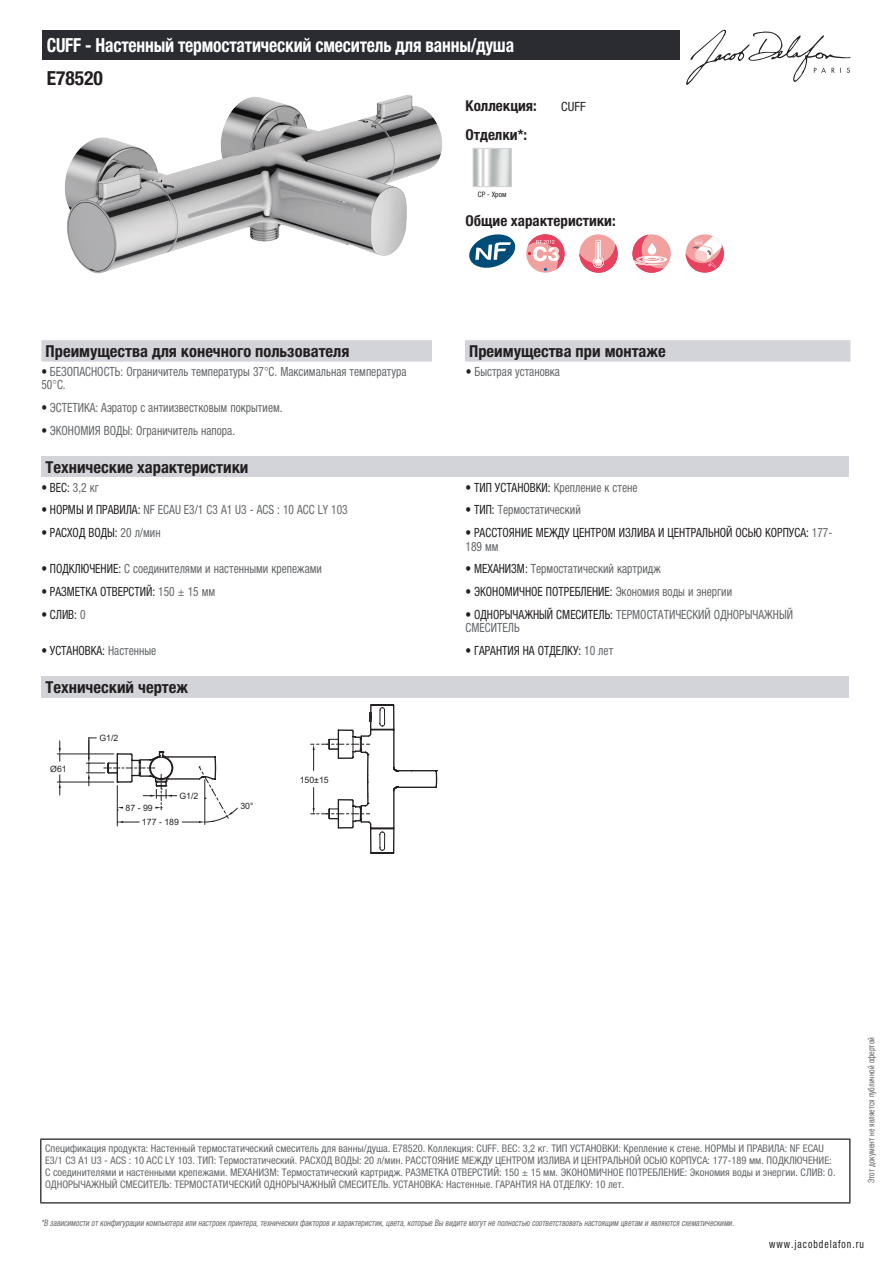
<style>
.page{position:relative;width:893px;height:1263px;background:#fff}
.page>*{position:absolute;margin:0;border:0;box-sizing:border-box;transform-origin:0 0}
.t1{font:700 condensed 19.5px "Helvetica Neue LTCYR";letter-spacing:-.01em;color:#fff;scale:.9 1}
.t2{font:700 condensed 19.5px "Helvetica Neue LTCYR";color:#231f20}
.t3{font:700 condensed 16.5px "Helvetica Neue LTCYR";color:#231f20}
.t4{font:700 condensed 15px "Helvetica Neue LTCYR";color:#231f20}
.t5{font:condensed 12.75px/13.5px "Helvetica Neue LTCYR";color:#626568;scale:.9 1}
.t6{font:condensed 12.75px/13.5px "Helvetica Neue LTCYR";color:#231f20;scale:.9 1}
.t7{font:condensed 12.75px "Helvetica Neue LTCYR";color:#231f20}
.t8{font:condensed 11.25px "Helvetica Neue LTCYR";letter-spacing:.1em;color:#231f20;scale:.87 1}
.t9{font:condensed 10.5px/12px "Helvetica Neue LTCYR";color:#626568}
.t10{font:italic condensed 9px "Helvetica Neue LTCYR";color:#626568;scale:.87 1}
.t11{font:condensed 9px "Helvetica Neue LTCYR";color:#626568;scale:.87 1}
.t12{font:8.7px "Arial";color:#231f20}
.t13{font:condensed 7.5px "Helvetica Neue LTCYR";color:#231f20}
.s1{color:#231f20}
.s2{color:#626568}
</style>
<div class="page">
<svg style="left:686px;top:30px;width:164px;height:55px"></svg>
<img style="left:65px;top:95px;width:377px;height:178px">
<img style="left:475px;top:150px;width:35px;height:35px">
<div style="left:473px;top:148px;width:39px;height:39px;border:1px solid #d3d4da"></div>
<svg style="left:469px;top:234px;width:46px;height:34px"></svg>
<svg style="left:526px;top:234px;width:38px;height:39px"></svg>
<svg style="left:528px;top:234px;width:36px;height:37px"></svg>
<svg style="left:579px;top:234px;width:39px;height:39px"></svg>
<svg style="left:579px;top:240px;width:39px;height:33px"></svg>
<div style="left:632px;top:234px;width:39px;height:39px;background:#f2a1a1;border-radius:50%"></div>
<svg style="left:632px;top:235px;width:35px;height:38px"></svg>
<svg style="left:686px;top:234px;width:38px;height:39px"></svg>
<svg style="left:686px;top:236px;width:38px;height:37px"></svg>
<div style="left:41px;top:340px;width:809px;height:22px;background:#d3d4da"></div>
<div style="left:432px;top:340px;width:33px;height:22px;background:#fff"></div>
<div style="left:41px;top:456px;width:808px;height:21px;background:#d3d4da"></div>
<div style="left:41px;top:676px;width:808px;height:21px;background:#d3d4da"></div>
<hr style="left:57px;top:754px;width:57px;height:1px;background:#231f20">
<hr style="left:57px;top:782px;width:57px;height:1px;background:#231f20">
<svg style="left:59px;top:741px;width:2px;height:20px"></svg>
<svg style="left:59px;top:775px;width:2px;height:20px"></svg>
<svg style="left:86px;top:704px;width:351px;height:150px"></svg>
<div style="left:43px;top:30px;width:637px;height:30px;background:#2a2c32"></div>
<hr style="left:40px;top:1138px;width:810px;height:2px;background:#040503">
<hr style="left:40px;top:1140px;width:1px;height:62px;background:#040503">
<hr style="left:849px;top:1140px;width:1px;height:62px;background:#040503">
<hr style="left:40px;top:1202px;width:810px;height:1px;background:#040503">
<h1 class="t1" style="left:47px;top:34px;width:521px">CUFF - Настенный термостатический смеситель для ванны/душа</h1>
<h1 class="t2" style="left:47px;top:67px;width:58px">E78520</h1>
<h3 class="t4" style="left:466px;top:97px;width:73px">Коллекция:</h3>
<p class="t7" style="left:561px;top:99px;width:26px">CUFF</p>
<h3 class="t4" style="left:466px;top:126px;width:63px">Отделки*:</h3>
<p class="t13" style="left:478px;top:190px;width:30px">CP - Хром</p>
<h3 class="t4" style="left:466px;top:212px;width:152px">Общие характеристики:</h3>
<h2 class="t3" style="left:46px;top:342px;width:305px">Преимущества для конечного пользователя</h2>
<h2 class="t3" style="left:469px;top:342px;width:198px">Преимущества при монтаже</h2>
<p class="t5" style="left:41px;top:365px;width:407px"><span class="s1">•</span> БЕЗОПАСНОСТЬ: Ограничитель температуры 37°C. Максимальная температура<br>50°C.</p>
<p class="t5" style="left:466px;top:365px;width:106px"><span class="s1">•</span> Быстрая установка</p>
<p class="t5" style="left:41px;top:401px;width:269px"><span class="s1">•</span> ЭСТЕТИКА: Аэратор с антиизвестковым покрытием.</p>
<p class="t5" style="left:41px;top:424px;width:217px"><span class="s1">•</span> ЭКОНОМИЯ ВОДЫ: Ограничитель напора.</p>
<h2 class="t3" style="left:46px;top:458px;width:204px">Технические характеристики</h2>
<p class="t6" style="left:41px;top:480px;width:65px">• ВЕС: <span class="s2">3,2 кг</span></p>
<p class="t5" style="left:466px;top:480px;width:193px"><span class="s1">• ТИП УСТАНОВКИ:</span> Крепление к стене</p>
<p class="t5" style="left:41px;top:503px;width:342px"><span class="s1">• НОРМЫ И ПРАВИЛА:</span> NF ECAU E3/1 C3 A1 U3 - ACS : 10 ACC LY 103</p>
<p class="t5" style="left:466px;top:503px;width:130px"><span class="s1">• ТИП:</span> Термостатический</p>
<p class="t6" style="left:41px;top:526px;width:134px">• РАСХОД ВОДЫ: <span class="s2">20 л/мин</span></p>
<p class="t6" style="left:466px;top:526px;width:409px">• РАССТОЯНИЕ МЕЖДУ ЦЕНТРОМ ИЗЛИВА И ЦЕНТРАЛЬНОЙ ОСЬЮ КОРПУСА: <span class="s2">177-<br>189 мм</span></p>
<p class="t5" style="left:41px;top:562px;width:313px"><span class="s1">• ПОДКЛЮЧЕНИЕ:</span> С соединителями и настенными крепежами</p>
<p class="t5" style="left:466px;top:562px;width:218px"><span class="s1">• МЕХАНИЗМ:</span> Термостатический картридж</p>
<p class="t6" style="left:41px;top:585px;width:195px">• РАЗМЕТКА ОТВЕРСТИЙ: <span class="s2">150 ± 15 мм</span></p>
<p class="t6" style="left:466px;top:585px;width:298px">• ЭКОНОМИЧНОЕ ПОТРЕБЛЕНИЕ: <span class="s2">Экономия воды и энергии</span></p>
<p class="t6" style="left:41px;top:607px;width:51px">• СЛИВ: <span class="s2">0</span></p>
<p class="t5" style="left:466px;top:607px;width:365px"><span class="s1">• ОДНОРЫЧАЖНЫЙ СМЕСИТЕЛЬ:</span> ТЕРМОСТАТИЧЕСКИЙ ОДНОРЫЧАЖНЫЙ<br>СМЕСИТЕЛЬ</p>
<p class="t6" style="left:41px;top:644px;width:129px">• УСТАНОВКА: <span class="s2">Настенные</span></p>
<p class="t6" style="left:466px;top:644px;width:166px">• ГАРАНТИЯ НА ОТДЕЛКУ: <span class="s2">10 лет</span></p>
<h2 class="t3" style="left:46px;top:678px;width:144px">Технический чертеж</h2>
<p class="t12" style="left:50px;top:763px;width:18px">Ø61</p>
<p class="t12" style="left:99px;top:732px;width:20px">G1/2</p>
<p class="t12" style="left:126px;top:802px;width:29px">87 - 99</p>
<p class="t12" style="left:179px;top:790px;width:20px">G1/2</p>
<p class="t12" style="left:142px;top:816px;width:38px">177 - 189</p>
<p class="t12" style="left:240px;top:800px;width:15px">30°</p>
<p class="t12" style="left:300px;top:774px;width:31px">150±15</p>
<p class="t9" style="left:45px;top:1142px;width:792px">Спецификация продукта: Настенный термостатический смеситель для ванны/душа. E78520. Коллекция: CUFF. ВЕС: 3,2 кг. ТИП УСТАНОВКИ: Крепление к стене. НОРМЫ И ПРАВИЛА: NF ECAU E3/1 C3 A1 U3 - ACS : 10 ACC LY 103. ТИП: Термостатический. РАСХОД ВОДЫ: 20 л/мин. РАССТОЯНИЕ МЕЖДУ ЦЕНТРОМ ИЗЛИВА И ЦЕНТРАЛЬНОЙ ОСЬЮ КОРПУСА: 177-189 мм. ПОДКЛЮЧЕНИЕ:<br>С соединителями и настенными крепежами. МЕХАНИЗМ: Термостатический картридж. РАЗМЕТКА ОТВЕРСТИЙ: 150 ± 15 мм. ЭКОНОМИЧНОЕ ПОТРЕБЛЕНИЕ: Экономия воды и энергии. СЛИВ: 0.<br>ОДНОРЫЧАЖНЫЙ СМЕСИТЕЛЬ: ТЕРМОСТАТИЧЕСКИЙ ОДНОРЫЧАЖНЫЙ СМЕСИТЕЛЬ. УСТАНОВКА: Настенные. ГАРАНТИЯ НА ОТДЕЛКУ: 10 лет.</p>
<p class="t10" style="left:41px;top:1218px;width:800px">*В зависимости отконфигурации компьютера или настроек принтера,техническихфакторов и характеристик,цвета,которые Вы видите могутне полностью соответствоватьнастоящим цветам и являются схематическими.</p>
<p class="t11" style="left:866px;top:1183px;width:169px;rotate:-90deg">Этот документ не является публичной офертой</p>
<p class="t8" style="left:769px;top:1237px;width:110px">www.jacobdelafon.ru</p>
</div>
